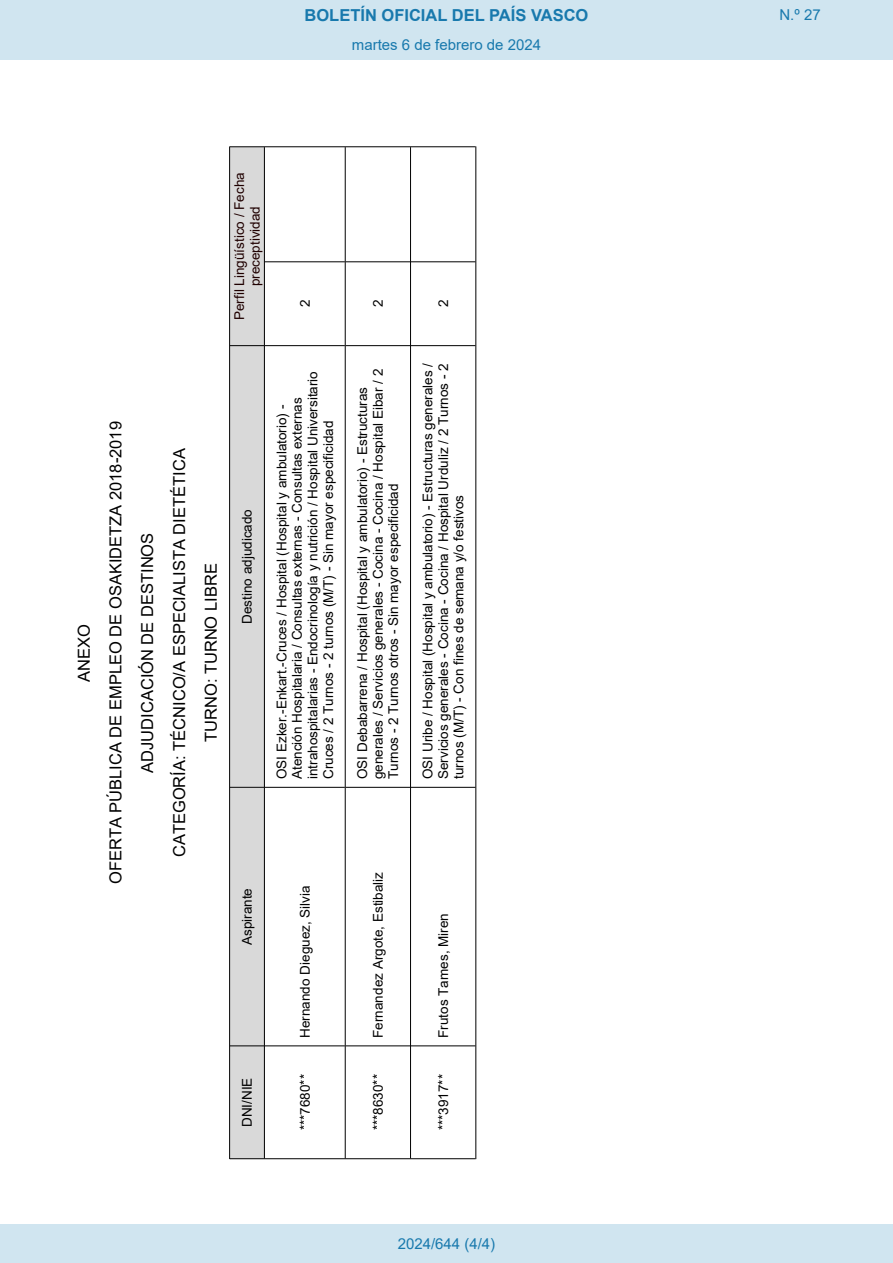
<style>
.page{position:relative;width:893px;height:1263px;background:#fff}
.page>*{position:absolute;margin:0;border:0;box-sizing:border-box;transform-origin:0 0}
.t1{font:16.5px/31.7px "Arial";color:#000;text-align:center}
.t2{font:700 16.5px "Arial";color:#1879ad}
.Paginacion_Centro{font:15px "Arial";color:#1879ad}
.t3{font:13.5px/15.5px "Arial";color:#000}
.t4{font:13.5px/15.5px "Arial";color:#1f0000;text-align:center}
</style>
<div class="page">
<div style="left:230px;top:1046px;width:34px;height:112px;background:#d9d9d9"></div>
<div style="left:230px;top:788px;width:34px;height:257px;background:#d9d9d9"></div>
<div style="left:230px;top:346px;width:34px;height:441px;background:#d9d9d9"></div>
<div style="left:230px;top:147px;width:34px;height:198px;background:#d9d9d9"></div>
<hr style="left:230px;top:1158px;width:245px;height:1px;background:#000">
<hr style="left:230px;top:1045px;width:34px;height:1px;background:#000">
<hr style="left:265px;top:1045px;width:80px;height:1px;background:#000">
<hr style="left:346px;top:1045px;width:64px;height:1px;background:#000">
<hr style="left:411px;top:1045px;width:64px;height:1px;background:#000">
<hr style="left:230px;top:787px;width:34px;height:1px;background:#000">
<hr style="left:265px;top:787px;width:80px;height:1px;background:#000">
<hr style="left:346px;top:787px;width:64px;height:1px;background:#000">
<hr style="left:411px;top:787px;width:64px;height:1px;background:#000">
<hr style="left:230px;top:345px;width:34px;height:1px;background:#000">
<hr style="left:265px;top:345px;width:80px;height:1px;background:#000">
<hr style="left:346px;top:345px;width:64px;height:1px;background:#000">
<hr style="left:411px;top:345px;width:64px;height:1px;background:#000">
<hr style="left:230px;top:146px;width:245px;height:1px;background:#000">
<hr style="left:265px;top:261px;width:80px;height:1px;background:#000">
<hr style="left:346px;top:261px;width:64px;height:1px;background:#000">
<hr style="left:411px;top:261px;width:64px;height:1px;background:#000">
<hr style="left:229px;top:146px;width:1px;height:1013px;background:#000">
<hr style="left:264px;top:147px;width:1px;height:1011px;background:#000">
<hr style="left:345px;top:147px;width:1px;height:1011px;background:#000">
<hr style="left:410px;top:147px;width:1px;height:1011px;background:#000">
<hr style="left:475px;top:146px;width:1px;height:1013px;background:#000">
<div style="left:0;top:0;width:893px;height:60px;background:#d0e5f0"></div>
<div style="left:0;top:1225px;width:893px;height:38px;background:#d0e5f0"></div>
<p class="t2" style="left:305px;top:3px;width:285px">BOLETÍN OFICIAL DEL PAÍS VASCO</p>
<p class="Paginacion_Centro" style="left:779px;top:5px;width:43px">N.º 27</p>
<p class="Paginacion_Centro" style="left:352px;top:35px;width:191px">martes 6 de febrero de 2024</p>
<p class="t4" style="left:232px;top:320px;width:149px;rotate:-90deg">Perfil Lingüístico / Fecha preceptividad</p>
<p class="t3" style="left:297px;top:307px;width:9px;rotate:-90deg">2</p>
<p class="t1" style="left:68px;top:884px;width:464px;rotate:-90deg">ANEXO<br>OFERTA PÚBLICA DE EMPLEO DE OSAKIDETZA 2018-2019<br>ADJUDICACIÓN DE DESTINOS<br>CATEGORÍA: TÉCNICO/A ESPECIALISTA DIETÉTICA<br>TURNO: TURNO LIBRE</p>
<p class="t3" style="left:239px;top:624px;width:116px;rotate:-90deg">Destino adjudicado</p>
<p class="t3" style="left:274px;top:779px;width:410px;rotate:-90deg">OSI Ezker.-Enkart.-Cruces / Hospital (Hospital y ambulatorio) - Atención Hospitalaria / Consultas externas - Consultas externas intrahospitalarias - Endocrinología y nutrición / Hospital Universitario Cruces / 2 Turnos - 2 turnos (M/T) - Sin mayor especificidad</p>
<p class="t3" style="left:239px;top:945px;width:59px;rotate:-90deg">Aspirante</p>
<p class="t3" style="left:239px;top:1127px;width:51px;rotate:-90deg">DNI/NIE</p>
<p class="t3" style="left:297px;top:1038px;width:154px;rotate:-90deg">Hernando Dieguez, Silvia</p>
<p class="t3" style="left:297px;top:1130px;width:58px;rotate:-90deg">***7680**</p>
<p class="t3" style="left:370px;top:307px;width:9px;rotate:-90deg">2</p>
<p class="t3" style="left:355px;top:779px;width:412px;rotate:-90deg">OSI Debabarrena / Hospital (Hospital y ambulatorio) - Estructuras generales / Servicios generales - Cocina - Cocina / Hospital Eibar / 2<br>Turnos - 2 Turnos otros - Sin mayor especificidad</p>
<p class="t3" style="left:370px;top:1038px;width:167px;rotate:-90deg">Fernandez Argote, Estibaliz</p>
<p class="t3" style="left:370px;top:1130px;width:58px;rotate:-90deg">***8630**</p>
<p class="t3" style="left:436px;top:307px;width:9px;rotate:-90deg">2</p>
<p class="t3" style="left:420px;top:779px;width:418px;text-align:justify;rotate:-90deg">OSI Uribe / Hospital (Hospital y ambulatorio) - Estructuras generales / Servicios generales - Cocina - Cocina / Hospital Urduliz / 2 Turnos - 2 turnos (M/T) - Con fines de semana y/o festivos</p>
<p class="t3" style="left:436px;top:1038px;width:126px;rotate:-90deg">Frutos Tames, Miren</p>
<p class="t3" style="left:436px;top:1130px;width:58px;rotate:-90deg">***3917**</p>
<p class="Paginacion_Centro" style="left:398px;top:1234px;width:99px">2024/644 (4/4)</p>
</div>
